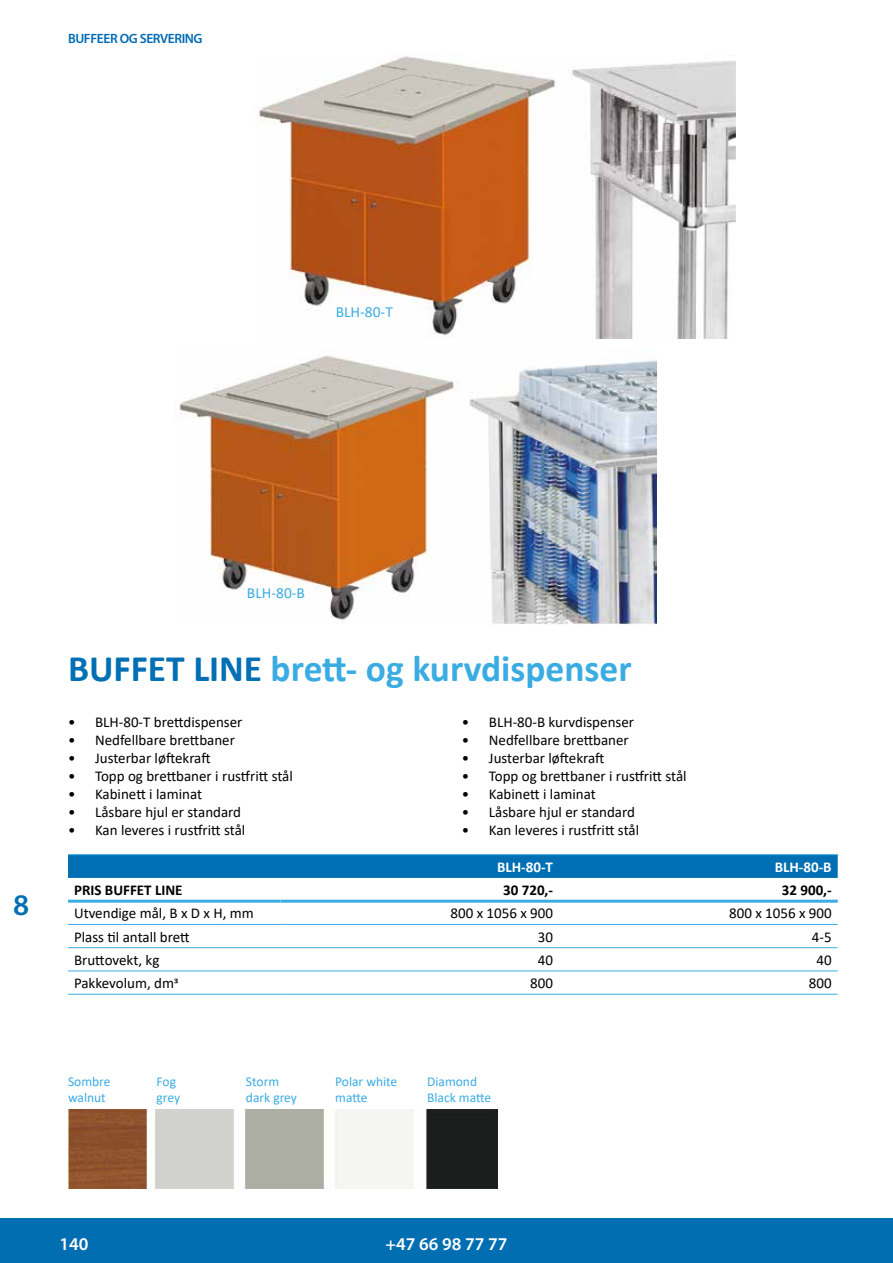
<style>
.page{position:relative;width:893px;height:1263px;background:#fff}
.page>*{position:absolute;margin:0;border:0;box-sizing:border-box;transform-origin:0 0}
.t1{font:700 37.5px "Calibri";color:#3bace2}
.t2{font:600 30px "Myriad Pro";color:#006fb3}
.t3{font:600 18px "Myriad Pro";color:#fff}
.t4{font:15.45px "Calibri";color:#3bace2}
.t5{font:15px "Calibri";color:#000}
.t6{font:700 15px "Calibri";color:#000}
.t7{font:700 15px "Calibri";color:#fff}
.t8{font:13.5px/16.2px "Calibri";color:#3bace2}
.t9{font:600 13.5px "Myriad Pro";letter-spacing:-.03em;color:#006bb6}
.s1{color:#006fb3}
</style>
<div class="page">
<div style="left:0;top:1218px;width:893px;height:45px;background:#006eb1"></div>
<svg style="left:68px;top:855px;width:770px;height:23px"></svg>
<hr style="left:68px;top:924px;width:212px;height:1px;background:#3bace2">
<hr style="left:280px;top:924px;width:279px;height:1px;background:#3bace2">
<hr style="left:559px;top:924px;width:279px;height:1px;background:#3bace2">
<hr style="left:68px;top:947px;width:212px;height:1px;background:#3bace2">
<hr style="left:280px;top:947px;width:279px;height:1px;background:#3bace2">
<hr style="left:559px;top:947px;width:279px;height:1px;background:#3bace2">
<hr style="left:68px;top:970px;width:212px;height:1px;background:#3bace2">
<hr style="left:280px;top:970px;width:279px;height:1px;background:#3bace2">
<hr style="left:559px;top:970px;width:279px;height:1px;background:#3bace2">
<hr style="left:68px;top:994px;width:212px;height:1px;background:#3bace2">
<hr style="left:280px;top:994px;width:279px;height:1px;background:#3bace2">
<hr style="left:559px;top:994px;width:279px;height:1px;background:#3bace2">
<hr style="left:68px;top:854px;width:212px;height:1px;background:#3bace2">
<hr style="left:280px;top:854px;width:279px;height:1px;background:#3bace2">
<hr style="left:559px;top:854px;width:279px;height:1px;background:#3bace2">
<hr style="left:68px;top:900px;width:212px;height:3px;background:#3bace2">
<hr style="left:280px;top:900px;width:279px;height:3px;background:#3bace2">
<hr style="left:559px;top:900px;width:279px;height:3px;background:#3bace2">
<img style="left:179px;top:355px;width:477px;height:270px">
<img style="left:255px;top:54px;width:481px;height:284px">
<img style="left:68px;top:1109px;width:430px;height:79px">
<p class="t9" style="left:68px;top:30px;width:136px">BUFFEER OG SERVERING</p>
<p class="t4" style="left:336px;top:301px;width:59px">BLH-80-T</p>
<h2 class="t2" style="left:13px;top:886px;width:18px">8</h2>
<p class="t4" style="left:247px;top:582px;width:60px">BLH-80-B</p>
<h1 class="t1" style="left:68px;top:642px;width:565px"><span class="s1">BUFFET LINE</span> brett- og kurvdispenser</h1>
<p class="t5" style="left:68px;top:711px;width:176px">• BLH-80-T brettdispenser</p>
<p class="t5" style="left:68px;top:729px;width:168px">• Nedfellbare brettbaner</p>
<p class="t5" style="left:68px;top:747px;width:144px">• Justerbar løftekraft</p>
<p class="t5" style="left:68px;top:765px;width:226px">• Topp og brettbaner i rustfritt stål</p>
<p class="t5" style="left:68px;top:783px;width:136px">• Kabinett i laminat</p>
<p class="t5" style="left:68px;top:801px;width:175px">• Låsbare hjul er standard</p>
<p class="t5" style="left:68px;top:819px;width:179px">• Kan leveres i rustfritt stål</p>
<p class="t5" style="left:462px;top:711px;width:174px">• BLH-80-B kurvdispenser</p>
<p class="t5" style="left:462px;top:729px;width:168px">• Nedfellbare brettbaner</p>
<p class="t5" style="left:462px;top:747px;width:144px">• Justerbar løftekraft</p>
<p class="t5" style="left:462px;top:765px;width:226px">• Topp og brettbaner i rustfritt stål</p>
<p class="t5" style="left:462px;top:783px;width:136px">• Kabinett i laminat</p>
<p class="t5" style="left:462px;top:801px;width:175px">• Låsbare hjul er standard</p>
<p class="t5" style="left:462px;top:819px;width:179px">• Kan leveres i rustfritt stål</p>
<p class="t7" style="left:497px;top:856px;width:58px">BLH-80-T</p>
<p class="t7" style="left:775px;top:856px;width:59px">BLH-80-B</p>
<p class="t6" style="left:74px;top:879px;width:110px">PRIS BUFFET LINE</p>
<p class="t6" style="left:503px;top:879px;width:51px">30 720,-</p>
<p class="t6" style="left:782px;top:879px;width:51px">32 900,-</p>
<p class="t5" style="left:74px;top:903px;width:181px">Utvendige mål, B x D x H, mm</p>
<p class="t5" style="left:450px;top:903px;width:104px">800 x 1056 x 900</p>
<p class="t5" style="left:729px;top:903px;width:104px">800 x 1056 x 900</p>
<p class="t5" style="left:74px;top:926px;width:117px">Plass til antall brett</p>
<p class="t5" style="left:538px;top:926px;width:17px">30</p>
<p class="t5" style="left:812px;top:926px;width:21px">4-5</p>
<p class="t5" style="left:74px;top:949px;width:87px">Bruttovekt, kg</p>
<p class="t5" style="left:538px;top:949px;width:17px">40</p>
<p class="t5" style="left:816px;top:949px;width:17px">40</p>
<p class="t5" style="left:74px;top:973px;width:106px">Pakkevolum, dm3</p>
<p class="t5" style="left:530px;top:973px;width:24px">800</p>
<p class="t5" style="left:809px;top:973px;width:24px">800</p>
<p class="t8" style="left:68px;top:1073px;width:44px">Sombre walnut</p>
<p class="t8" style="left:157px;top:1073px;width:25px">Fog grey</p>
<p class="t8" style="left:246px;top:1073px;width:53px">Storm dark grey</p>
<p class="t8" style="left:335px;top:1073px;width:64px">Polar white matte</p>
<p class="t8" style="left:427px;top:1073px;width:66px">Diamond<br>Black matte</p>
<p class="t3" style="left:60px;top:1232px;width:30px">140</p>
<p class="t3" style="left:385px;top:1232px;width:124px">+47 66 98 77 77</p>
</div>
